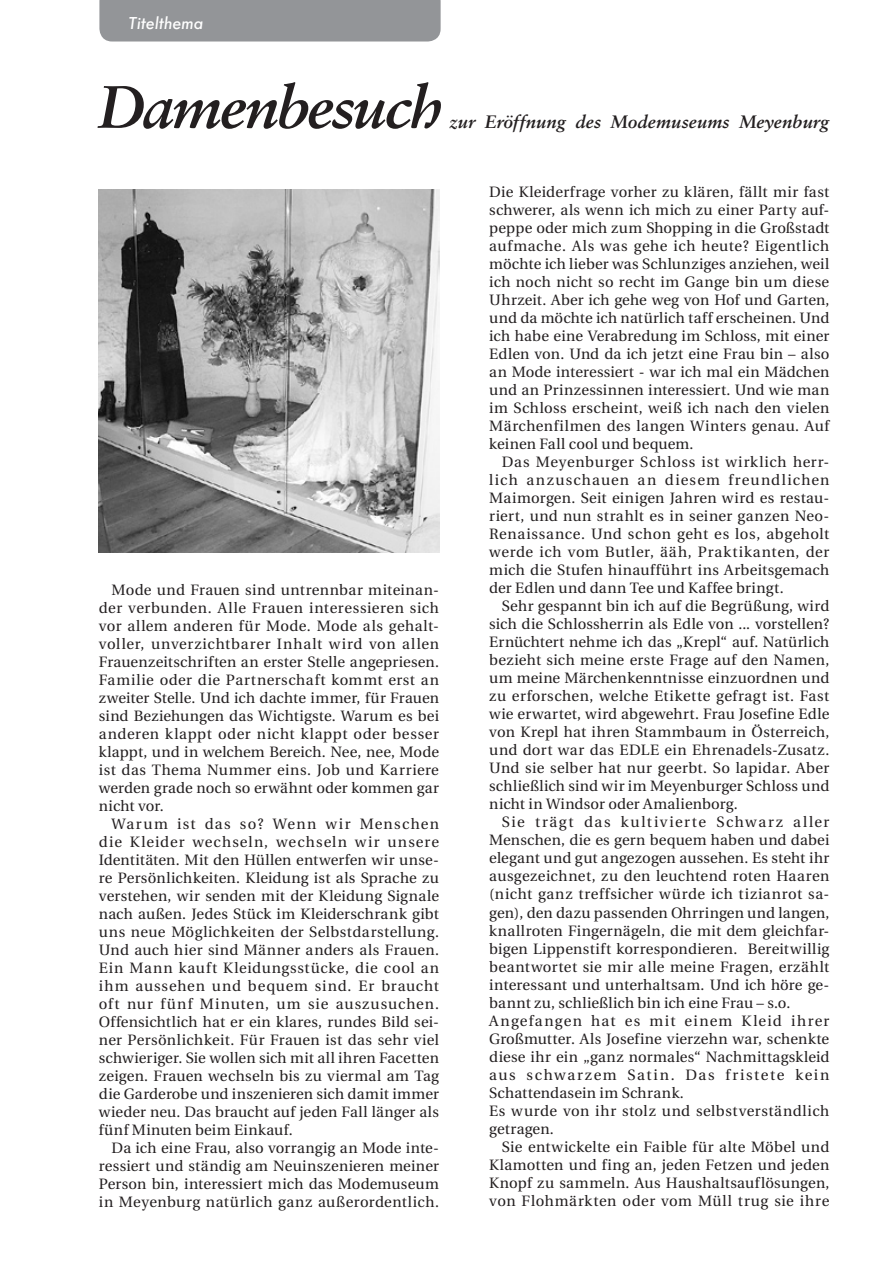
<style>
.page{position:relative;width:893px;height:1263px;background:#fff}
.page>*{position:absolute;margin:0;border:0;box-sizing:border-box;transform-origin:0 0}
.t1{font:italic 700 60px "Sabon";letter-spacing:-.04em;color:#231f20}
.t2{font:italic 700 18px "Sabon";letter-spacing:.005em;color:#231f20}
.t3{font:18px "Futura SB Med Ita";letter-spacing:-.005em;color:#fff}
.t4{font:15px/18px "Utopia";letter-spacing:.02em;color:#231f20;text-align:justify}
</style>
<div class="page">
<div style="left:99px;top:0;width:342px;height:42px;background:#939598"></div>
<img style="left:99px;top:189px;width:341px;height:363px">
<p class="t3" style="left:129px;top:14px;width:76px">Titelthema</p>
<h1 class="t1" style="left:98px;top:71px;width:346px">Damenbesuch</h1>
<p class="t2" style="left:450px;top:111px;width:381px">zur Eröffnung des Modemuseums Meyenburg</p>
<p class="t4" style="left:99px;top:581px;width:342px;text-indent:13px">Mode und Frauen sind untrennbar miteinan&shy;der verbunden. Alle Frauen interessieren sich vor allem anderen für Mode. Mode als gehalt&shy;voller, unverzichtbarer Inhalt wird von allen Frauenzeitschriften an erster Stelle angepriesen.<br>Familie oder die Partnerschaft kommt erst an zweiter Stelle. Und ich dachte immer, für Frauen sind Beziehungen das Wichtigste. Warum es bei anderen klappt oder nicht klappt oder besser klappt, und in welchem Bereich. Nee, nee, Mode ist das Thema Nummer eins. Job und Karriere werden grade noch so erwähnt oder kommen gar nicht vor.</p>
<p class="t4" style="left:99px;top:815px;width:342px;text-indent:13px">Warum ist das so? Wenn wir Menschen die Kleider wechseln, wechseln wir unsere Identitäten. Mit den Hüllen entwerfen wir unse&shy;re Persönlichkeiten. Kleidung ist als Sprache zu verstehen, wir senden mit der Kleidung Signale nach außen. Jedes Stück im Kleiderschrank gibt uns neue Möglichkeiten der Selbstdarstellung.<br>Und auch hier sind Männer anders als Frauen.<br>Ein Mann kauft Kleidungsstücke, die cool an ihm aussehen und bequem sind. Er braucht oft nur fünf Minuten, um sie auszusuchen.<br>Offensichtlich hat er ein klares, rundes Bild sei&shy;ner Persönlichkeit. Für Frauen ist das sehr viel schwieriger. Sie wollen sich mit all ihren Facetten zeigen. Frauen wechseln bis zu viermal am Tag die Garderobe und inszenieren sich damit immer wieder neu. Das braucht auf jeden Fall länger als fünf Minuten beim Einkauf.</p>
<p class="t4" style="left:99px;top:1139px;width:342px;text-indent:13px">Da ich eine Frau, also vorrangig an Mode inte&shy;ressiert und ständig am Neuinszenieren meiner Person bin, interessiert mich das Modemuseum in Meyenburg natürlich ganz außerordentlich.</p>
<p class="t4" style="left:489px;top:184px;width:342px">Die Kleiderfrage vorher zu klären, fällt mir fast schwerer, als wenn ich mich zu einer Party auf&shy;peppe oder mich zum Shopping in die Großstadt aufmache. Als was gehe ich heute? Eigentlich möchte ich lieber was Schlunziges anziehen, weil ich noch nicht so recht im Gange bin um diese Uhrzeit. Aber ich gehe weg von Hof und Garten, und da möchte ich natürlich taff erscheinen. Und ich habe eine Verabredung im Schloss, mit einer Edlen von. Und da ich jetzt eine Frau bin – also an Mode interessiert - war ich mal ein Mädchen und an Prinzessinnen interessiert. Und wie man im Schloss erscheint, weiß ich nach den vielen Märchenfilmen des langen Winters genau. Auf keinen Fall cool und bequem.</p>
<p class="t4" style="left:489px;top:454px;width:342px;text-indent:13px">Das Meyenburger Schloss ist wirklich herr&shy;lich anzuschauen an diesem freundlichen Maimorgen. Seit einigen Jahren wird es restau&shy;riert, und nun strahlt es in seiner ganzen Neo-Renaissance. Und schon geht es los, abgeholt werde ich vom Butler, ääh, Praktikanten, der mich die Stufen hinaufführt ins Arbeitsgemach der Edlen und dann Tee und Kaffee bringt.</p>
<p class="t4" style="left:489px;top:598px;width:342px;text-indent:13px">Sehr gespannt bin ich auf die Begrüßung, wird sich die Schlossherrin als Edle von ... vorstellen?<br>Ernüchtert nehme ich das „Krepl“ auf. Natürlich bezieht sich meine erste Frage auf den Namen, um meine Märchenkenntnisse einzuordnen und zu erforschen, welche Etikette gefragt ist. Fast wie erwartet, wird abgewehrt. Frau Josefine Edle von Krepl hat ihren Stammbaum in Österreich, und dort war das EDLE ein Ehrenadels-Zusatz.<br>Und sie selber hat nur geerbt. So lapidar. Aber schließlich sind wir im Meyenburger Schloss und nicht in Windsor oder Amalienborg.</p>
<p class="t4" style="left:489px;top:814px;width:342px;text-align:left;text-indent:13px">Sie trägt das kultivierte Schwarz aller Menschen, die es gern bequem haben und dabei elegant und gut angezogen aussehen. Es steht ihr ausgezeichnet, zu den leuchtend roten Haaren (nicht ganz treffsicher würde ich tizianrot sa&shy;gen), den dazu passenden Ohrringen und langen, knallroten Fingernägeln, die mit dem gleichfar&shy;bigen Lippenstift korrespondieren. Bereitwillig beantwortet sie mir alle meine Fragen, erzählt interessant und unterhaltsam. Und ich höre ge&shy;bannt zu, schließlich bin ich eine Frau – s.o.<br>Angefangen hat es mit einem Kleid ihrer Großmutter. Als Josefine vierzehn war, schenkte diese ihr ein „ganz normales“ Nachmittagskleid aus schwarzem Satin. Das fristete kein Schattendasein im Schrank.<br>Es wurde von ihr stolz und selbstverständlich getragen.</p>
<p class="t4" style="left:489px;top:1138px;width:342px;text-indent:13px">Sie entwickelte ein Faible für alte Möbel und Klamotten und fing an, jeden Fetzen und jeden Knopf zu sammeln. Aus Haushaltsauflösungen, von Flohmärkten oder vom Müll trug sie ihre</p>
</div>
